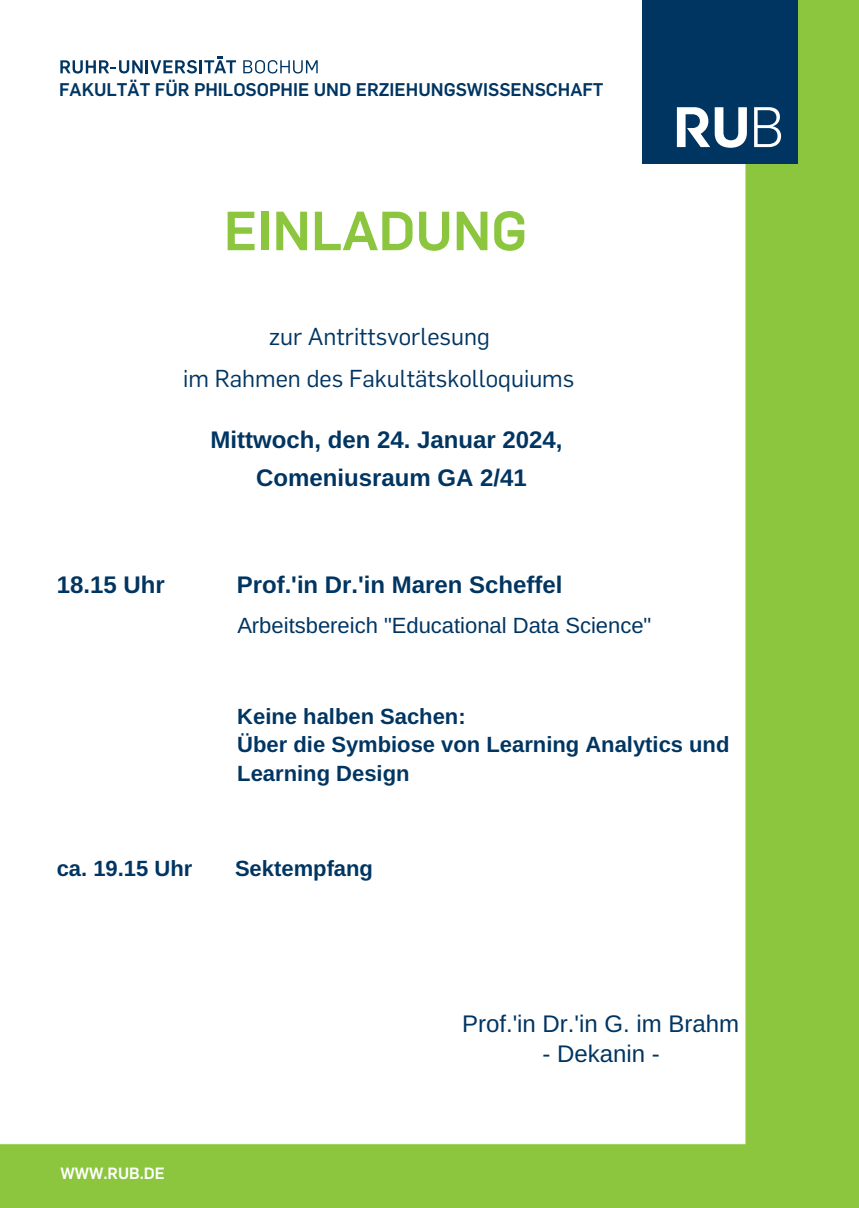
<style>
.page{position:relative;width:859px;height:1208px;background:#8bc63e}
.page>*{position:absolute;margin:0;border:0;box-sizing:border-box;transform-origin:0 0}
.t1{font:700 54px "Rub Flama";color:#8bc63e}
.t2{font:700 24px/38px "Helvetica";letter-spacing:.005em;color:#003562;text-align:center}
.t3{font:24px/42.2px "Rub Flama";color:#003562;text-align:center}
.t4{font:24px "Helvetica";letter-spacing:.005em;color:#003562}
.t5{font:700 22px/28.9px "Helvetica";letter-spacing:.005em;color:#003562}
.t6{font:22px "Helvetica";letter-spacing:.005em;color:#003562}
.t7{font:700 18px "Rub Flama";color:#003562}
.t8{font:700 16px "Rub Flama";color:#fff}
</style>
<div class="page">
<div style="left:0;top:0;width:745px;height:1144px;background:#fff"></div>
<div style="left:643px;top:0;width:155px;height:12px;background:#003562"></div>
<div style="left:642px;top:8px;width:156px;height:156px;background:#003562"></div>
<svg style="left:754px;top:107px;width:27px;height:40px"></svg>
<svg style="left:677px;top:107px;width:70px;height:41px"></svg>
<svg style="left:243px;top:60px;width:75px;height:14px"></svg>
<svg style="left:60px;top:57px;width:176px;height:17px;background:#a9bbca"></svg>
<p class="t7" style="left:59px;top:79px;width:546px">FAKULTÄT FÜR PHILOSOPHIE UND ERZIEHUNGSWISSENSCHAFT</p>
<h1 class="t1" style="left:224px;top:199px;width:305px">EINLADUNG</h1>
<p class="t3" style="left:183px;top:315px;width:393px">zur Antrittsvorlesung<br>im Rahmen des Fakultätskolloquiums</p>
<p class="t2" style="left:211px;top:420px;width:353px">Mittwoch, den 24. Januar 2024,<br>Comeniusraum GA 2/41</p>
<p class="t2" style="left:57px;top:566px;width:109px">18.15 Uhr</p>
<p class="t2" style="left:237px;top:566px;width:327px">Prof.'in Dr.'in Maren Scheffel</p>
<p class="t6" style="left:237px;top:613px;width:415px">Arbeitsbereich "Educational Data Science"</p>
<p class="t5" style="left:237px;top:701px;width:494px">Keine halben Sachen:<br>Über die Symbiose von Learning Analytics und<br>Learning Design</p>
<p class="t5" style="left:57px;top:854px;width:137px">ca. 19.15 Uhr</p>
<p class="t5" style="left:235px;top:854px;width:139px">Sektempfang</p>
<p class="t8" style="left:60px;top:1164px;width:106px">WWW.RUB.DE</p>
<p class="t4" style="left:462px;top:1010px;width:278px">Prof.'in Dr.'in G. im Brahm</p>
<p class="t4" style="left:542px;top:1040px;width:119px">- Dekanin -</p>
</div>
